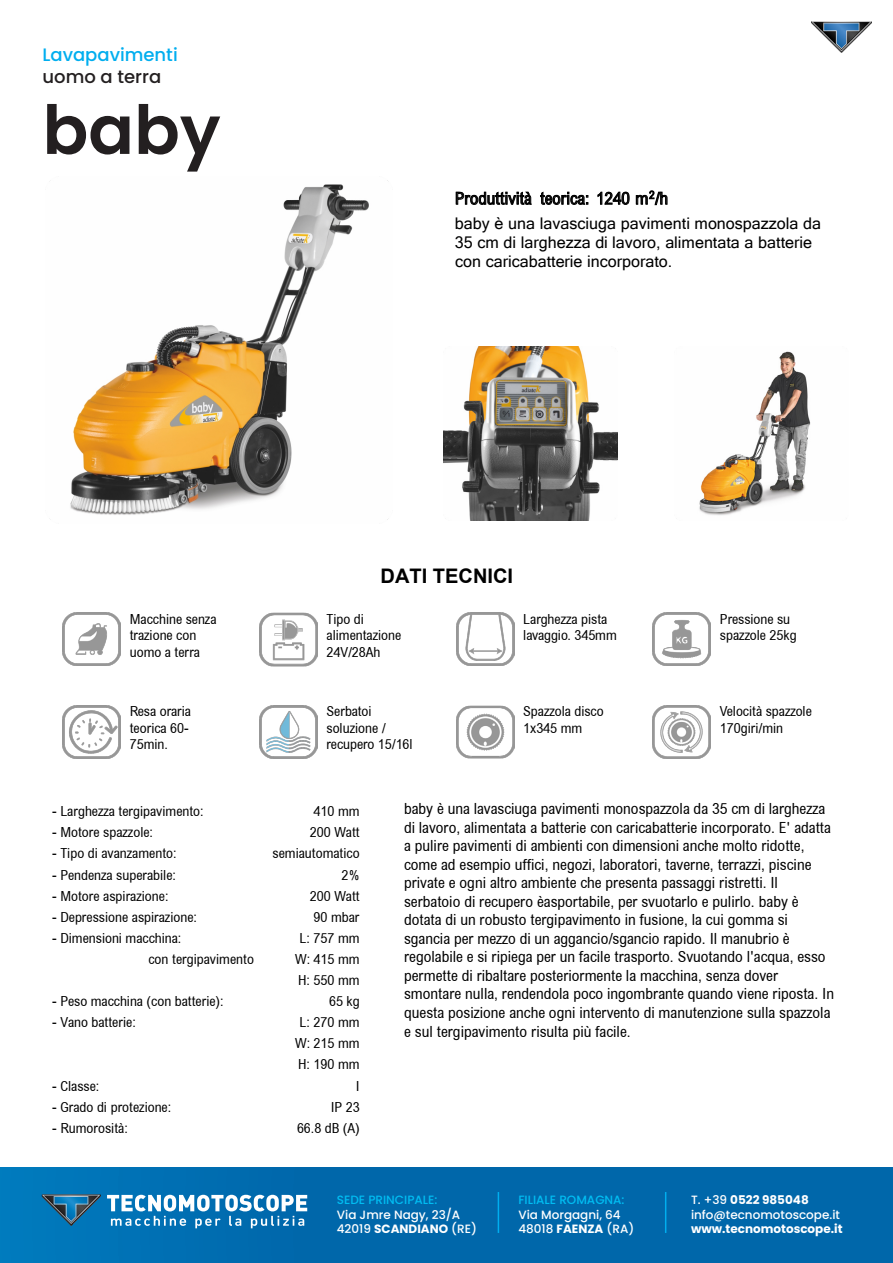
<style>
.page{position:relative;width:893px;height:1263px;background:#fff}
.page>*{position:absolute;margin:0;border:0;box-sizing:border-box;transform-origin:0 0}
.t1{font:600 67.5px "Poppins";color:#231f20}
.t2{font:700 20.1px "Arial";color:#000}
.t3{font:500 18px "Poppins";color:#00aeef}
.t4{font:500 18px "Poppins";color:#231f20}
.t5{font:700 16.8px "Arial MT Condensed";color:#000}
.t6{font:16.05px/18.5px "Microsoft Sans Serif";color:#000}
.t7{font:15.3px/18.5px "Arial MT Condensed";color:#000}
.t8{font:13.95px/16.5px "Arial MT Condensed";color:#000}
.t9{font:500 12px/14.4px "Poppins";color:#fff}
.t10{font:500 12px "Poppins";color:#01bdf2}
.t11{font:700 12px "Poppins";color:#fff}
.s1{font-weight:700}
</style>
<div class="page">
<div style="left:0;top:1167px;width:893px;height:96px;background:linear-gradient(to right,#0072b5,#0063a6)"></div>
<hr style="left:498px;top:1192px;width:1px;height:41px;background:#00aeef">
<hr style="left:665px;top:1192px;width:1px;height:41px;background:#00aeef">
<img style="left:812px;top:21px;width:60px;height:32px">
<svg style="left:107px;top:1195px;width:200px;height:33px"></svg>
<svg style="left:42px;top:1195px;width:58px;height:30px;background:#216f9c"></svg>
<img style="left:699px;top:351px;width:112px;height:164px">
<img style="left:70px;top:180px;width:318px;height:340px">
<img style="left:443px;top:347px;width:174px;height:173px">
<img style="left:63px;top:613px;width:58px;height:53px">
<img style="left:259px;top:612px;width:58px;height:54px">
<img style="left:456px;top:613px;width:58px;height:53px">
<img style="left:653px;top:613px;width:58px;height:53px">
<img style="left:63px;top:705px;width:58px;height:53px">
<img style="left:259px;top:705px;width:58px;height:53px">
<img style="left:456px;top:705px;width:58px;height:54px">
<img style="left:653px;top:705px;width:58px;height:54px">
<p class="t3" style="left:43px;top:45px;width:137px">Lavapavimenti</p>
<p class="t4" style="left:43px;top:66px;width:120px">uomo a terra</p>
<p class="t1" style="left:43px;top:91px;width:180px">baby</p>
<p class="t5" style="left:455px;top:188px;width:215px">Produttività teorica: 1240 m<sup>2</sup>/h</p>
<p class="t6" style="left:455px;top:214px;width:367px">baby è una lavasciuga pavimenti monospazzola da<br>35 cm di larghezza di lavoro, alimentata a batterie con caricabatterie incorporato.</p>
<p class="t2" style="left:381px;top:561px;width:134px">DATI TECNICI</p>
<p class="t8" style="left:130px;top:610px;width:88px">Macchine senza trazione con uomo a terra</p>
<p class="t8" style="left:326px;top:610px;width:76px">Tipo di alimentazione<br>24V/28Ah</p>
<p class="t8" style="left:523px;top:610px;width:95px">Larghezza pista lavaggio. 345mm</p>
<p class="t8" style="left:720px;top:610px;width:78px">Pressione su spazzole 25kg</p>
<p class="t8" style="left:130px;top:703px;width:63px">Resa oraria teorica 60-<br>75min.</p>
<p class="t8" style="left:326px;top:703px;width:88px">Serbatoi soluzione / recupero 15/16l</p>
<p class="t8" style="left:523px;top:703px;width:82px">Spazzola disco<br>1x345 mm</p>
<p class="t8" style="left:720px;top:703px;width:93px">Velocità spazzole<br>170giri/min</p>
<p class="t8" style="left:52px;top:803px;width:153px">- Larghezza tergipavimento:</p>
<p class="t8" style="left:314px;top:803px;width:48px">410 mm</p>
<p class="t8" style="left:52px;top:824px;width:102px">- Motore spazzole:</p>
<p class="t8" style="left:310px;top:824px;width:51px">200 Watt</p>
<p class="t8" style="left:52px;top:845px;width:126px">- Tipo di avanzamento:</p>
<p class="t8" style="left:273px;top:845px;width:89px">semiautomatico</p>
<p class="t8" style="left:52px;top:866px;width:125px">- Pendenza superabile:</p>
<p class="t8" style="left:341px;top:866px;width:20px">2%</p>
<p class="t8" style="left:52px;top:887px;width:118px">- Motore aspirazione:</p>
<p class="t8" style="left:310px;top:887px;width:51px">200 Watt</p>
<p class="t8" style="left:52px;top:908px;width:146px">- Depressione aspirazione:</p>
<p class="t8" style="left:314px;top:908px;width:47px">90 mbar</p>
<p class="t8" style="left:52px;top:929px;width:131px">- Dimensioni macchina:</p>
<p class="t8" style="left:300px;top:929px;width:62px">L: 757 mm</p>
<p class="t8" style="left:148px;top:950px;width:107px">con tergipavimento</p>
<p class="t8" style="left:295px;top:948px;width:66px;line-height:21.1px">W: 415 mm<br>H: 550 mm</p>
<p class="t8" style="left:52px;top:993px;width:173px">- Peso macchina (con batterie):</p>
<p class="t8" style="left:329px;top:993px;width:32px">65 kg</p>
<p class="t8" style="left:52px;top:1014px;width:85px">- Vano batterie:</p>
<p class="t8" style="left:295px;top:1011px;width:66px;line-height:21.1px;text-align:center">L: 270 mm<br>W: 215 mm<br>H: 190 mm</p>
<p class="t8" style="left:52px;top:1077px;width:49px">- Classe:</p>
<p class="t8" style="left:356px;top:1077px;width:5px">I</p>
<p class="t8" style="left:52px;top:1098px;width:121px">- Grado di protezione:</p>
<p class="t8" style="left:331px;top:1098px;width:31px">IP 23</p>
<p class="t8" style="left:52px;top:1119px;width:77px">- Rumorosità:</p>
<p class="t8" style="left:297px;top:1119px;width:64px">66.8 dB (A)</p>
<p class="t7" style="left:404px;top:799px;width:432px">baby è una lavasciuga pavimenti monospazzola da 35 cm di larghezza di lavoro, alimentata a batterie con caricabatterie incorporato. E' adatta a pulire pavimenti di ambienti con dimensioni anche molto ridotte, come ad esempio uffici, negozi, laboratori, taverne, terrazzi, piscine private e ogni altro ambiente che presenta passaggi ristretti. Il serbatoio di recupero èasportabile, per svuotarlo e pulirlo. baby è dotata di un robusto tergipavimento in fusione, la cui gomma si sgancia per mezzo di un aggancio/sgancio rapido. Il manubrio è regolabile e si ripiega per un facile trasporto. Svuotando l'acqua, esso permette di ribaltare posteriormente la macchina, senza dover smontare nulla, rendendola poco ingombrante quando viene riposta. In questa posizione anche ogni intervento di manutenzione sulla spazzola e sul tergipavimento risulta più facile.</p>
<p class="t10" style="left:337px;top:1193px;width:102px">SEDE PRINCIPALE:</p>
<p class="t9" style="left:337px;top:1207px;width:142px">Via Jmre Nagy, 23/A<br>42019 <span class="s1">SCANDIANO</span> (RE)</p>
<p class="t10" style="left:518px;top:1193px;width:108px">FILIALE ROMAGNA:</p>
<p class="t9" style="left:518px;top:1207px;width:117px">Via Morgagni, 64<br>48018 <span class="s1">FAENZA</span> (RA)</p>
<p class="t9" style="left:691px;top:1193px;width:150px">T. +39 <span class="s1">0522 985048 </span>info@tecnomotoscope.it</p>
<p class="t11" style="left:691px;top:1222px;width:153px">www.tecnomotoscope.it</p>
</div>
